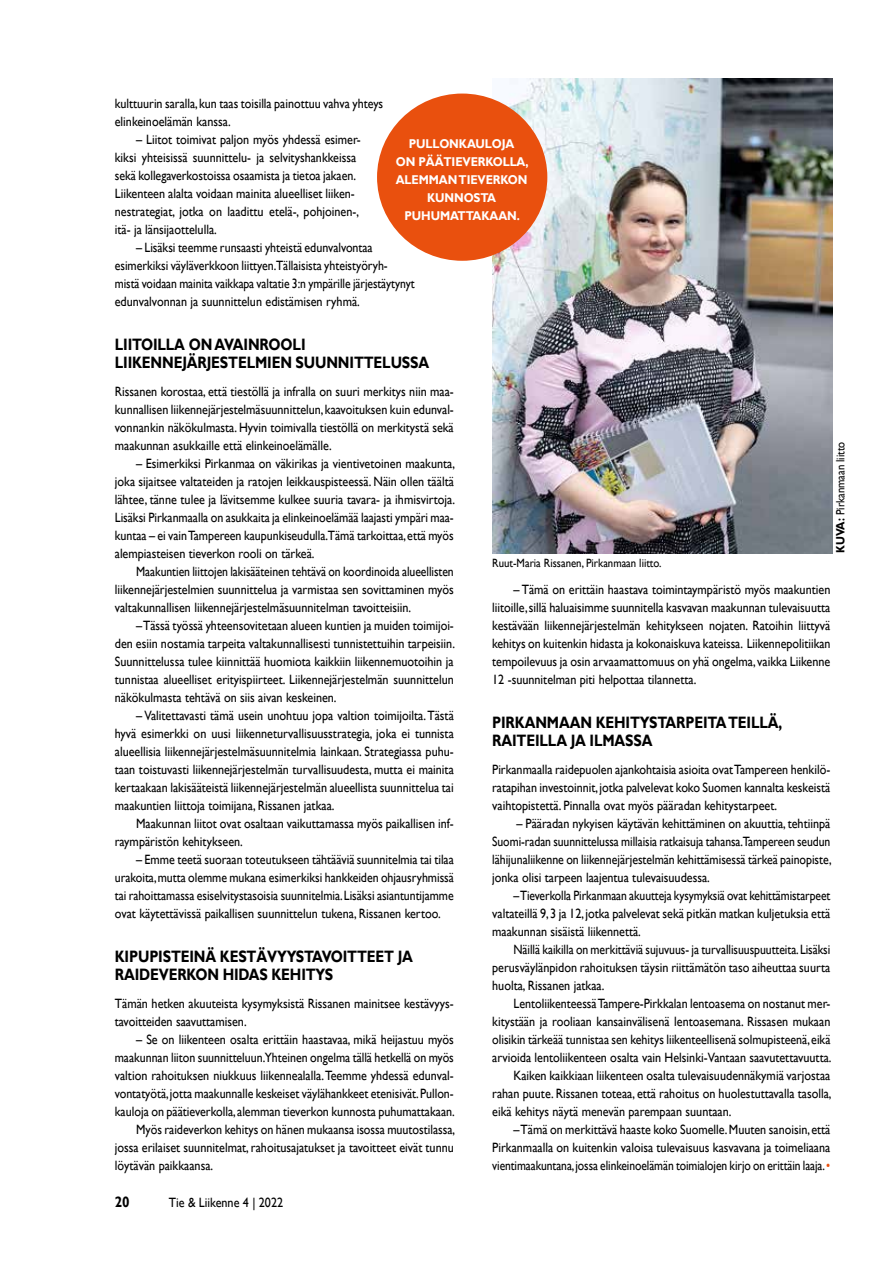
<style>
.page{position:relative;width:893px;height:1263px;background:#fff}
.page>*{position:absolute;margin:0;border:0;box-sizing:border-box;transform-origin:0 0}
.t1{font:700 16.5px/18px "Gill Sans";letter-spacing:-.01em;color:#000;scale:.84 1}
.t2{font:700 15px "Gill Sans";color:#000;scale:.9 1}
.t3{font:13.5px/18px "Gill Sans";color:#000;text-align:justify;scale:.9 1}
.t4{font:13.5px/18px "Gill Sans";color:#000;scale:.89 1}
.t5{font:13.5px/18px "Gill Sans";color:#000;text-align:justify;scale:.87 1}
.t6{font:13.5px/18px "Gill Sans";color:#000;text-align:justify;scale:.86 1}
.t7{font:13.5px "Gill Sans";color:#000;scale:.88 1}
.t8{font:700 12.75px/18px "Gill Sans";letter-spacing:-.01em;color:#fff;text-align:center;scale:.9 1}
.t9{font:12px "Gill Sans";color:#000;scale:.9 1}
.s1{font-weight:700}
.s2{color:#e9500e}
</style>
<div class="page">
<img style="left:492px;top:79px;width:340px;height:474px">
<div style="left:377px;top:94px;width:170px;height:167px;background:#e9500e;border-radius:50%"></div>
<p class="t4" style="left:115px;top:95px;width:303px">kulttuurin saralla, kun taas toisilla painottuu vahva yhteys elinkeinoelämän kanssa.</p>
<p class="t3" style="left:115px;top:131px;width:275px;text-align:left;text-indent:21px">– Liitot toimivat paljon myös yhdessä esimer&shy;kiksi yhteisissä suunnittelu- ja selvityshankkeissa sekä kollegaverkostoissa osaamista ja tietoa jakaen.<br>Liikenteen alalta voidaan mainita alueelliset liiken&shy;nestrategiat, jotka on laadittu etelä-, pohjoinen-, itä- ja länsijaottelulla.</p>
<p class="t4" style="left:115px;top:239px;width:338px;text-indent:21px">– Lisäksi teemme runsaasti yhteistä edunvalvontaa esimerkiksi väyläverkkoon liittyen.Tällaisista yhteistyöryh&shy;mistä voidaan mainita vaikkapa valtatie 3:n ympärille järjestäytynyt edunvalvonnan ja suunnittelun edistämisen ryhmä.</p>
<p class="t1" style="left:115px;top:335px;width:376px">LIITOILLA ON AVAINROOLI<br>LIIKENNEJÄRJESTELMIEN SUUNNITTELUSSA</p>
<p class="t3" style="left:115px;top:383px;width:378px">Rissanen korostaa, että tiestöllä ja infralla on suuri merkitys niin maa&shy;kunnallisen liikennejärjestelmäsuunnittelun, kaavoituksen kuin edunval&shy;vonnankin näkökulmasta. Hyvin toimivalla tiestöllä on merkitystä sekä maakunnan asukkaille että elinkeinoelämälle.</p>
<p class="t3" style="left:115px;top:455px;width:380px;text-indent:21px">– Esimerkiksi Pirkanmaa on väkirikas ja vientivetoinen maakunta, joka sijaitsee valtateiden ja ratojen leikkauspisteessä. Näin ollen täältä lähtee, tänne tulee ja lävitsemme kulkee suuria tavara- ja ihmisvirtoja.<br>Lisäksi Pirkanmaalla on asukkaita ja elinkeinoelämää laajasti ympäri maa&shy;kuntaa – ei vain Tampereen kaupunkiseudulla.Tämä tarkoittaa, että myös alempiasteisen tieverkon rooli on tärkeä.</p>
<p class="t5" style="left:115px;top:563px;width:391px;text-indent:21px">Maakuntien liittojen lakisääteinen tehtävä on koordinoida alueellisten liikennejärjestelmien suunnittelua ja varmistaa sen sovittaminen myös valtakunnallisen liikennejärjestelmäsuunnitelman tavoitteisiin.</p>
<p class="t3" style="left:115px;top:617px;width:379px;text-indent:21px">–Tässä työssä yhteensovitetaan alueen kuntien ja muiden toimijoi&shy;den esiin nostamia tarpeita valtakunnallisesti tunnistettuihin tarpeisiin.<br>Suunnittelussa tulee kiinnittää huomiota kaikkiin liikennemuotoihin ja tunnistaa alueelliset erityispiirteet. Liikennejärjestelmän suunnittelun näkökulmasta tehtävä on siis aivan keskeinen.</p>
<p class="t3" style="left:115px;top:707px;width:378px;text-indent:21px">– Valitettavasti tämä usein unohtuu jopa valtion toimijoilta. Tästä hyvä esimerkki on uusi liikenneturvallisuusstrategia, joka ei tunnista alueellisia liikennejärjestelmäsuunnitelmia lainkaan. Strategiassa puhu&shy;taan toistuvasti liikennejärjestelmän turvallisuudesta, mutta ei mainita kertaakaan lakisääteistä liikennejärjestelmän alueellista suunnittelua tai maakuntien liittoja toimijana, Rissanen jatkaa.</p>
<p class="t3" style="left:115px;top:815px;width:378px;text-indent:21px">Maakunnan liitot ovat osaltaan vaikuttamassa myös paikallisen inf&shy;raympäristön kehitykseen.</p>
<p class="t4" style="left:115px;top:851px;width:383px;text-align:justify;text-indent:21px">– Emme teetä suoraan toteutukseen tähtääviä suunnitelmia tai tilaa urakoita, mutta olemme mukana esimerkiksi hankkeiden ohjausryhmissä tai rahoittamassa esiselvitystasoisia suunnitelmia. Lisäksi asiantuntijamme ovat käytettävissä paikallisen suunnittelun tukena, Rissanen kertoo.</p>
<p class="t1" style="left:115px;top:947px;width:357px">KIPUPISTEINÄ KESTÄVYYSTAVOITTEET JA<br>RAIDEVERKON HIDAS KEHITYS</p>
<p class="t3" style="left:115px;top:995px;width:378px">Tämän hetken akuuteista kysymyksistä Rissanen mainitsee kestävyys&shy;tavoitteiden saavuttamisen.</p>
<p class="t3" style="left:136px;top:1031px;width:355px">– Se on liikenteen osalta erittäin haastavaa, mikä heijastuu myös</p>
<p class="t7" style="left:115px;top:1050px;width:387px">maakunnan liiton suunnitteluun.Yhteinen ongelma tällä hetkellä on myös</p>
<p class="t3" style="left:115px;top:1067px;width:378px">valtion rahoituksen niukkuus liikennealalla. Teemme yhdessä edunval-</p>
<p class="t4" style="left:115px;top:1085px;width:382px">vontatyötä, jotta maakunnalle keskeiset väylähankkeet etenisivät. Pullon-</p>
<p class="t3" style="left:115px;top:1103px;width:379px">kauloja on päätieverkolla, alemman tieverkon kunnosta puhumattakaan.</p>
<p class="t4" style="left:136px;top:1121px;width:360px">Myös raideverkon kehitys on hänen mukaansa isossa muutostilassa,</p>
<p class="t3" style="left:115px;top:1139px;width:378px">jossa erilaiset suunnitelmat, rahoitusajatukset ja tavoitteet eivät tunnu</p>
<p class="t3" style="left:115px;top:1157px;width:111px">löytävän paikkaansa.</p>
<p class="t8" style="left:396px;top:135px;width:149px">PULLONKAULOJA<br>ON PÄÄTIEVERKOLLA,<br>ALEMMAN TIEVERKON<br>KUNNOSTA<br>PUHUMATTAKAAN.</p>
<p class="t9" style="left:833px;top:553px;width:125px;rotate:-90deg"><span class="s1">KUVA:</span> Pirkanmaan liitto</p>
<p class="t9" style="left:492px;top:555px;width:190px">Ruut-Maria Rissanen, Pirkanmaan liitto.</p>
<p class="t3" style="left:492px;top:581px;width:377px;text-indent:21px">– Tämä on erittäin haastava toimintaympäristö myös maakuntien liitoille, sillä haluaisimme suunnitella kasvavan maakunnan tulevaisuutta kestävään liikennejärjestelmän kehitykseen nojaten. Ratoihin liittyvä kehitys on kuitenkin hidasta ja kokonaiskuva kateissa. Liikennepolitiikan tempoilevuus ja osin arvaamattomuus on yhä ongelma, vaikka Liikenne 12 -suunnitelman piti helpottaa tilannetta.</p>
<p class="t1" style="left:492px;top:713px;width:347px">PIRKANMAAN KEHITYSTARPEITA TEILLÄ,<br>RAITEILLA JA ILMASSA</p>
<p class="t4" style="left:492px;top:761px;width:381px;text-align:justify">Pirkanmaalla raidepuolen ajankohtaisia asioita ovat Tampereen henkilö&shy;ratapihan investoinnit, jotka palvelevat koko Suomen kannalta keskeistä vaihtopistettä. Pinnalla ovat myös pääradan kehitystarpeet.</p>
<p class="t3" style="left:492px;top:815px;width:379px;text-indent:24px">– Pääradan nykyisen käytävän kehittäminen on akuuttia, tehtiinpä Suomi-radan suunnittelussa millaisia ratkaisuja tahansa.Tampereen seudun lähijunaliikenne on liikennejärjestelmän kehittämisessä tärkeä painopiste, jonka olisi tarpeen laajentua tulevaisuudessa.</p>
<p class="t6" style="left:492px;top:887px;width:395px;text-indent:21px">–Tieverkolla Pirkanmaan akuutteja kysymyksiä ovat kehittämistarpeet valtateillä 9, 3 ja 12, jotka palvelevat sekä pitkän matkan kuljetuksia että maakunnan sisäistä liikennettä.</p>
<p class="t5" style="left:492px;top:941px;width:390px;text-indent:21px">Näillä kaikilla on merkittäviä sujuvuus- ja turvallisuuspuutteita. Lisäksi perusväylänpidon rahoituksen täysin riittämätön taso aiheuttaa suurta huolta, Rissanen jatkaa.</p>
<p class="t4" style="left:513px;top:995px;width:358px">Lentoliikenteessä Tampere-Pirkkalan lentoasema on nostanut mer-</p>
<p class="t3" style="left:492px;top:1013px;width:377px">kitystään ja rooliaan kansainvälisenä lentoasemana. Rissasen mukaan</p>
<p class="t4" style="left:492px;top:1031px;width:382px">olisikin tärkeää tunnistaa sen kehitys liikenteellisenä solmupisteenä, eikä</p>
<p class="t3" style="left:492px;top:1049px;width:379px">arvioida lentoliikenteen osalta vain Helsinki-Vantaan saavutettavuutta.</p>
<p class="t3" style="left:513px;top:1067px;width:354px">Kaiken kaikkiaan liikenteen osalta tulevaisuudennäkymiä varjostaa</p>
<p class="t3" style="left:492px;top:1085px;width:379px">rahan puute. Rissanen toteaa, että rahoitus on huolestuttavalla tasolla,</p>
<p class="t3" style="left:492px;top:1103px;width:267px">eikä kehitys näytä menevän parempaan suuntaan.</p>
<p class="t3" style="left:513px;top:1121px;width:354px">–Tämä on merkittävä haaste koko Suomelle. Muuten sanoisin, että</p>
<p class="t3" style="left:492px;top:1139px;width:377px">Pirkanmaalla on kuitenkin valoisa tulevaisuus kasvavana ja toimeliaana</p>
<p class="t6" style="left:492px;top:1157px;width:395px">vientimaakuntana, jossa elinkeinoelämän toimialojen kirjo on erittäin laaja. <span class="s2">•</span></p>
<p class="t2" style="left:115px;top:1193px;width:18px">20</p>
<p class="t3" style="left:169px;top:1194px;width:129px">Tie &amp; Liikenne 4 | 2022</p>
</div>
